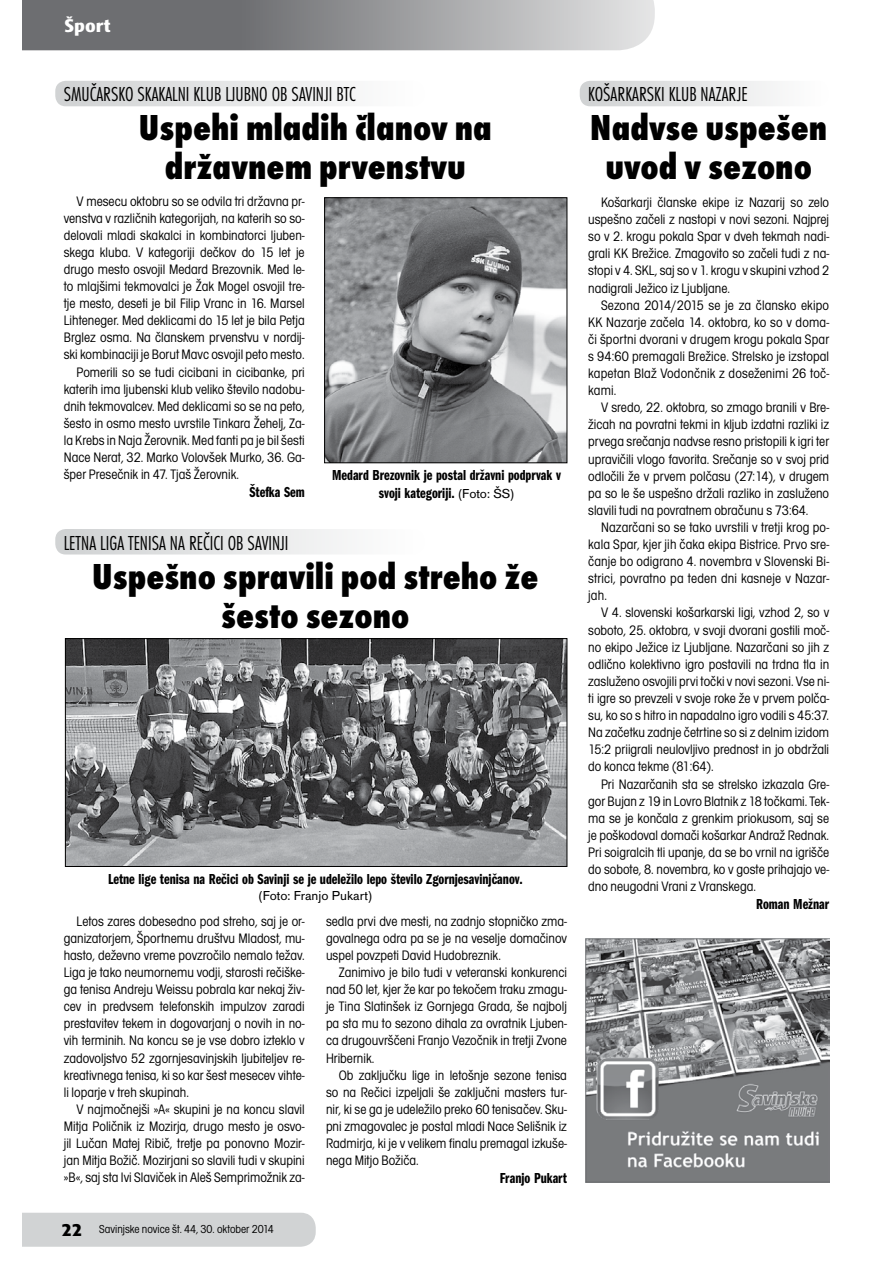
<style>
.page{position:relative;width:893px;height:1263px;background:#fff}
.page>*{position:absolute;margin:0;border:0;box-sizing:border-box;transform-origin:0 0}
.t1{font:37.5px/39px "Futura TEE Extr Bold Cond";color:#000;text-align:center}
.t2{font:21px "Futura TEE Ligh Cond";color:#000}
.t3{font:18px "Skoda Sans Black CE";color:#fff}
.t4{font:15px/18px "Franklin Got Itc TEE Demi Comp";color:#000;text-align:center}
.t5{font:condensed 14.25px/17.1px "Avant Gar Got Itc TEE";color:#000;text-align:justify}
.t6{font:13.5px "Accius TEE";color:#000}
.t7{font:condensed 12px "Avant Gar Got Itc TEE";color:#000}
.s1{font-family:"Accius TEE";font-size:13.5px}
.s2{font-family:"Skoda Sans";font-weight:900;font-stretch:normal;font-size:18px}
</style>
<div class="page">
<svg style="left:22px;top:0;width:633px;height:50px;background:#949597"></svg>
<div style="left:22px;top:1213px;width:294px;height:34px;background:#d1d3d4"></div>
<div style="left:55px;top:81px;width:370px;height:25px;background:linear-gradient(to right,#cfd1d2,#fff);border-radius:10px"></div>
<div style="left:55px;top:529px;width:370px;height:25px;background:linear-gradient(to right,#cfd1d2,#fff);border-radius:10px"></div>
<div style="left:580px;top:81px;width:249px;height:25px;background:linear-gradient(to right,#cfd1d2,#fff);border-radius:10px"></div>
<img style="left:326px;top:200px;width:239px;height:261px">
<div style="left:324px;top:198px;width:243px;height:265px;border:1px solid #000"></div>
<img style="left:67px;top:640px;width:498px;height:225px">
<div style="left:65px;top:638px;width:502px;height:229px;border:1px solid #000"></div>
<img style="left:586px;top:939px;width:243px;height:243px">
<p class="t3" style="left:64px;top:15px;width:48px">Šport</p>
<h2 class="t2" style="left:64px;top:82px;width:293px">SMUČARSKO SKAKALNI KLUB LJUBNO OB SAVINJI BTC</h2>
<h1 class="t1" style="left:139px;top:108px;width:354px">Uspehi mladih članov na državnem prvenstvu</h1>
<p class="t5" style="left:77px;top:192px;width:230px">V mesecu oktobru so se odvila tri državna pr-</p>
<p class="t5" style="left:64px;top:210px;width:242px">venstva v različnih kategorijah, na katerih so so-</p>
<p class="t5" style="left:64px;top:227px;width:242px">delovali mladi skakalci in kombinatorci ljuben-</p>
<p class="t5" style="left:64px;top:244px;width:242px">skega kluba. V kategoriji dečkov do 15 let je</p>
<p class="t5" style="left:64px;top:261px;width:242px">drugo mesto osvojil Medard Brezovnik. Med le-</p>
<p class="t5" style="left:64px;top:278px;width:242px">to mlajšimi tekmovalci je Žak Mogel osvojil tre-</p>
<p class="t5" style="left:64px;top:295px;width:242px">tje mesto, deseti je bil Filip Vranc in 16. Marsel</p>
<p class="t5" style="left:64px;top:312px;width:242px">Lihteneger. Med deklicami do 15 let je bila Petja</p>
<p class="t5" style="left:64px;top:329px;width:242px">Brglez osma. Na članskem prvenstvu v nordij-</p>
<p class="t5" style="left:64px;top:346px;width:242px">ski kombinaciji je Borut Mavc osvojil peto mesto.</p>
<p class="t5" style="left:77px;top:363px;width:230px">Pomerili so se tudi cicibani in cicibanke, pri</p>
<p class="t5" style="left:64px;top:381px;width:242px">katerih ima ljubenski klub veliko število nadobu-</p>
<p class="t5" style="left:64px;top:398px;width:242px">dnih tekmovalcev. Med deklicami so se na peto,</p>
<p class="t5" style="left:64px;top:415px;width:242px">šesto in osmo mesto uvrstile Tinkara Žehelj, Za-</p>
<p class="t5" style="left:64px;top:432px;width:242px">la Krebs in Naja Žerovnik. Med fanti pa je bil šesti</p>
<p class="t5" style="left:64px;top:449px;width:242px">Nace Nerat, 32. Marko Volovšek Murko, 36. Ga-</p>
<p class="t5" style="left:64px;top:466px;width:177px">šper Presečnik in 47. Tjaš Žerovnik.</p>
<p class="t4" style="left:249px;top:483px;width:57px">Štefka Sem</p>
<h2 class="t2" style="left:64px;top:531px;width:226px">LETNA LIGA TENISA NA REČICI OB SAVINJI</h2>
<h1 class="t1" style="left:92px;top:557px;width:448px">Uspešno spravili pod streho že šesto sezono</h1>
<p class="t4" style="left:332px;top:466px;width:230px">Medard Brezovnik je postal državni podprvak v svoji kategoriji. <span class="s1">(Foto: ŠS)</span></p>
<p class="t4" style="left:108px;top:870px;width:416px">Letne lige tenisa na Rečici ob Savinji se je udeležilo lepo število Zgornjesavinjčanov.</p>
<p class="t6" style="left:259px;top:888px;width:115px">(Foto: Franjo Pukart)</p>
<p class="t5" style="left:64px;top:912px;width:242px;text-indent:13px">Letos zares dobesedno pod streho, saj je or&shy;ganizatorjem, Športnemu društvu Mladost, mu&shy;hasto, deževno vreme povzročilo nemalo težav.<br>Liga je tako neumornemu vodji, starosti rečiške&shy;ga tenisa Andreju Weissu pobrala kar nekaj živ&shy;cev in predvsem telefonskih impulzov zaradi prestavitev tekem in dogovarjanj o novih in no&shy;vih terminih. Na koncu se je vse dobro izteklo v zadovoljstvo 52 zgornjesavinjskih ljubiteljev re&shy;kreativnega tenisa, ki so kar šest mesecev vihte&shy;li loparje v treh skupinah.</p>
<p class="t5" style="left:64px;top:1101px;width:242px;text-indent:13px">V najmočnejši »A« skupini je na koncu slavil Mitja Poličnik iz Mozirja, drugo mesto je osvo&shy;jil Lučan Matej Ribič, tretje pa ponovno Mozir&shy;jan Mitja Božič. Mozirjani so slavili tudi v skupini »B«, saj sta Ivi Slaviček in Aleš Semprimožnik za-</p>
<p class="t5" style="left:326px;top:912px;width:242px">sedla prvi dve mesti, na zadnjo stopničko zma&shy;govalnega odra pa se je na veselje domačinov uspel povzpeti David Hudobreznik.</p>
<p class="t5" style="left:326px;top:964px;width:242px;text-indent:13px">Zanimivo je bilo tudi v veteranski konkurenci nad 50 let, kjer že kar po tekočem traku zmagu&shy;je Tina Slatinšek iz Gornjega Grada, še najbolj pa sta mu to sezono dihala za ovratnik Ljuben&shy;ca drugouvrščeni Franjo Vezočnik in tretji Zvone Hribernik.</p>
<p class="t5" style="left:326px;top:1066px;width:242px;text-indent:13px">Ob zaključku lige in letošnje sezone tenisa so na Rečici izpeljali še zaključni masters tur&shy;nir, ki se ga je udeležilo preko 60 tenisačev. Sku&shy;pni zmagovalec je postal mladi Nace Selišnik iz Radmirja, ki je v velikem finalu premagal izkuše&shy;nega Mitjo Božiča.</p>
<p class="t4" style="left:500px;top:1169px;width:69px">Franjo Pukart</p>
<p class="t7" style="left:62px;top:1222px;width:214px"><span class="s2">22</span> Savinjske novice št. 44, 30. oktober 2014</p>
<h2 class="t2" style="left:588px;top:82px;width:161px">KOŠARKARSKI KLUB NAZARJE</h2>
<h1 class="t1" style="left:590px;top:108px;width:238px">Nadvse uspešen uvod v sezono</h1>
<p class="t5" style="left:588px;top:194px;width:242px;text-indent:13px">Košarkarji članske ekipe iz Nazarij so zelo uspešno začeli z nastopi v novi sezoni. Najprej so v 2. krogu pokala Spar v dveh tekmah nadi&shy;grali KK Brežice. Zmagovito so začeli tudi z na&shy;stopi v 4. SKL, saj so v 1. krogu v skupini vzhod 2 nadigrali Ježico iz Ljubljane.</p>
<p class="t5" style="left:588px;top:297px;width:242px;text-indent:13px">Sezona 2014/2015 se je za člansko ekipo KK Nazarje začela 14. oktobra, ko so v doma&shy;či športni dvorani v drugem krogu pokala Spar s 94:60 premagali Brežice. Strelsko je izstopal kapetan Blaž Vodončnik z doseženimi 26 toč&shy;kami.</p>
<p class="t5" style="left:588px;top:399px;width:242px;text-indent:13px">V sredo, 22. oktobra, so zmago branili v Bre&shy;žicah na povratni tekmi in kljub izdatni razliki iz prvega srečanja nadvse resno pristopili k igri ter upravičili vlogo favorita. Srečanje so v svoj prid odločili že v prvem polčasu (27:14), v drugem pa so le še uspešno držali razliko in zasluženo slavili tudi na povratnem obračunu s 73:64.</p>
<p class="t5" style="left:588px;top:519px;width:242px;text-indent:13px">Nazarčani so se tako uvrstili v tretji krog po&shy;kala Spar, kjer jih čaka ekipa Bistrice. Prvo sre&shy;čanje bo odigrano 4. novembra v Slovenski Bi&shy;strici, povratno pa teden dni kasneje v Nazar&shy;jah.</p>
<p class="t5" style="left:588px;top:604px;width:242px;text-indent:13px">V 4. slovenski košarkarski ligi, vzhod 2, so v soboto, 25. oktobra, v svoji dvorani gostili moč&shy;no ekipo Ježice iz Ljubljane. Nazarčani so jih z odlično kolektivno igro postavili na trdna tla in zasluženo osvojili prvi točki v novi sezoni. Vse ni&shy;ti igre so prevzeli v svoje roke že v prvem polča&shy;su, ko so s hitro in napadalno igro vodili s 45:37.<br>Na začetku zadnje četrtine so si z delnim izidom 15:2 priigrali neulovljivo prednost in jo obdržali do konca tekme (81:64).</p>
<p class="t5" style="left:588px;top:775px;width:242px;text-indent:13px">Pri Nazarčanih sta se strelsko izkazala Gre&shy;gor Bujan z 19 in Lovro Blatnik z 18 točkami. Tek&shy;ma se je končala z grenkim priokusom, saj se je poškodoval domači košarkar Andraž Rednak.<br>Pri soigralcih tli upanje, da se bo vrnil na igrišče do sobote, 8. novembra, ko v goste prihajajo ve&shy;dno neugodni Vrani z Vranskega.</p>
<p class="t4" style="left:756px;top:895px;width:74px">Roman Mežnar</p>
</div>
